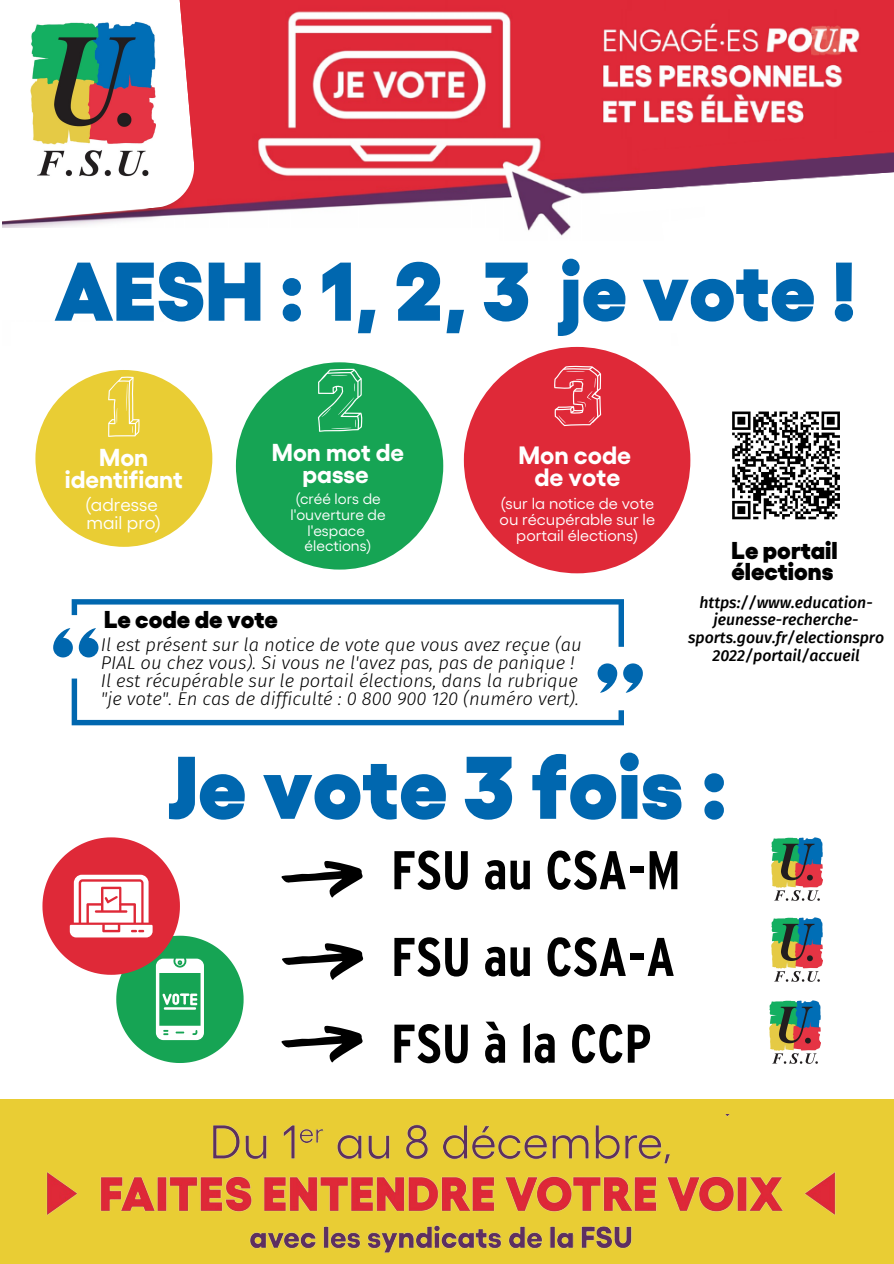
<style>
.page{position:relative;width:894px;height:1264px;background:#fff}
.page>*{position:absolute;margin:0;border:0;box-sizing:border-box;transform-origin:0 0}
.t1{font:900 88.5px "Gellix";color:#0067af}
.t2{font:900 82.95px "Gellix";color:#0067af}
.t3{font:700 condensed 54.3px/86.7px "Interstate";color:#000;text-align:justify}
.t4{font:700 25.05px/22.5px "Gellix";color:#fff;text-align:center}
.t5{font:700 24.45px/21.9px "Gellix";color:#fff;text-align:center}
.t6{font:900 24.3px/21.5px "Gellix";color:#000}
.t7{font:italic 300 18.45px/18px "Fira Sans";color:#000}
.t8{font:18.45px/18.1px "Gellix";color:#fff}
.t9{font:16.05px/16px "Gellix";color:#fff;text-align:center}
.t10{font:italic 500 15.75px/17.9px "Fira Sans";color:#000;text-align:center}
.t11{font:15.15px/15.6px "Gellix";color:#fff;text-align:center}
</style>
<div class="page">
<svg style="left:281px;top:861px;width:82px;height:36px"></svg>
<svg style="left:282px;top:943px;width:81px;height:37px"></svg>
<img style="left:771px;top:837px;width:50px;height:64px">
<svg style="left:42px;top:837px;width:201px;height:225px"></svg>
<svg style="left:281px;top:1025px;width:82px;height:37px"></svg>
<img style="left:769px;top:1000px;width:51px;height:64px">
<img style="left:771px;top:917px;width:50px;height:65px">
<img style="left:3px;top:0;width:890px;height:236px">
<svg style="left:2px;top:0;width:195px;height:227px"></svg>
<img style="left:31px;top:21px;width:124px;height:158px">
<svg style="left:661px;top:185px;width:232px;height:303px"></svg>
<div style="left:726px;top:406px;width:119px;height:118px;background:#fff"></div>
<svg style="left:732px;top:411px;width:108px;height:109px"></svg>
<div style="left:0;top:228px;width:498px;height:92px;background:#fff"></div>
<div style="left:164px;top:241px;width:520px;height:91px;background:#fff"></div>
<div style="left:0;top:1099px;width:893px;height:164px;background:#e9cd34"></div>
<img style="left:46px;top:1114px;width:790px;height:139px">
<svg style="left:53px;top:599px;width:570px;height:58px"></svg>
<svg style="left:72px;top:663px;width:570px;height:62px"></svg>
<div style="left:35px;top:370px;width:177px;height:177px;background:#e9cd34;border-radius:50%"></div>
<svg style="left:108px;top:376px;width:31px;height:61px"></svg>
<div style="left:236px;top:362px;width:207px;height:207px;background:#16a454;border-radius:50%"></div>
<svg style="left:318px;top:369px;width:45px;height:63px"></svg>
<div style="left:463px;top:347px;width:227px;height:226px;background:#df2938;border-radius:50%"></div>
<svg style="left:554px;top:365px;width:47px;height:61px"></svg>
<h2 class="t2" style="left:54px;top:233px;width:803px">AESH : 1, 2, 3 je vote !</h2>
<h3 class="t5" style="left:65px;top:444px;width:119px">Mon identifiant</h3>
<p class="t8" style="left:85px;top:494px;width:77px">(adresse mail pro)</p>
<h3 class="t5" style="left:272px;top:440px;width:134px">Mon mot de passe</h3>
<p class="t11" style="left:290px;top:490px;width:97px">(créé lors de l'ouverture de l'espace élections)</p>
<h3 class="t4" style="left:518px;top:441px;width:114px">Mon code de vote</h3>
<p class="t9" style="left:499px;top:494px;width:157px">(sur la notice de vote ou récupérable sur le portail élections)</p>
<h3 class="t6" style="left:104px;top:606px;width:175px">Le code de vote</h3>
<p class="t7" style="left:101px;top:635px;width:482px">Il est présent sur la notice de vote que vous avez reçue (au PIAL ou chez vous). Si vous ne l'avez pas, pas de panique !<br>Il est récupérable sur le portail élections, dans la rubrique "je vote". En cas de difficulté : 0 800 900 120 (numéro vert).</p>
<h3 class="t6" style="left:731px;top:537px;width:108px">Le portail élections</h3>
<p class="t10" style="left:688px;top:593px;width:197px">https://www.education&shy;jeunesse-recherche&shy;sports.gouv.fr/electionspro<br>2022/portail/accueil</p>
<h1 class="t1" style="left:166px;top:725px;width:563px">Je vote 3 fois :</h1>
<h3 class="t3" style="left:391px;top:826px;width:291px">FSU au CSA-M FSU au CSA-A FSU à la CCP</h3>
</div>
